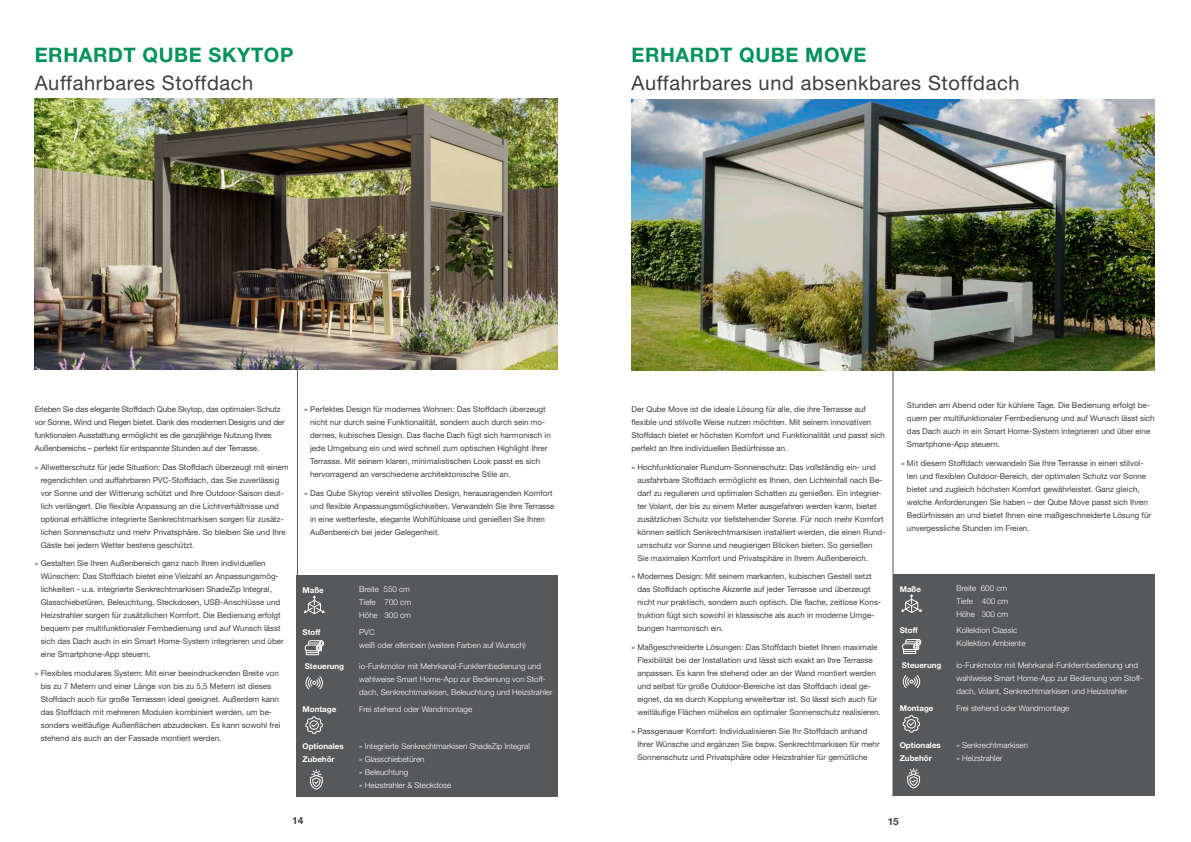
<style>
.page{position:relative;width:1191px;height:842px;background:#fff}
.page>*{position:absolute;margin:0;border:0;box-sizing:border-box;transform-origin:0 0}
.t1{font:20px "Helvetica Neue LT Pro";letter-spacing:.03em;color:#3e3e3f}
.t2{font:700 20px "Helvetica Neue LT Pro";letter-spacing:.03em;color:#009359}
.t3{font:700 10px "Helvetica Neue LT Pro";color:#3e3e3f}
.t4{font:8px/13px "Helvetica Neue LT Pro";color:#3e3e3f}
.t5{font:300 8px/13px "Helvetica Neue LT Pro";color:#fff}
.t6{font:8px/13px "Helvetica Neue LT Pro";letter-spacing:-.02em;color:#3e3e3f}
.t7{font:700 8px/13px "Helvetica Neue LT Pro";color:#fff}
</style>
<div class="page">
<img style="left:35px;top:99px;width:523px;height:271px">
<img style="left:631px;top:99px;width:523px;height:271px">
<hr style="left:892px;top:370px;width:1px;height:426px;background:#57585a">
<hr style="left:297px;top:370px;width:1px;height:426px;background:#57585a">
<div style="left:296px;top:576px;width:262px;height:221px;background:#57585a"></div>
<div style="left:893px;top:575px;width:262px;height:221px;background:#57585a"></div>
<svg style="left:304px;top:595px;width:21px;height:20px"></svg>
<svg style="left:305px;top:640px;width:19px;height:15px"></svg>
<svg style="left:305px;top:676px;width:18px;height:14px"></svg>
<svg style="left:305px;top:716px;width:18px;height:18px"></svg>
<svg style="left:310px;top:770px;width:13px;height:20px"></svg>
<svg style="left:901px;top:594px;width:21px;height:19px"></svg>
<svg style="left:902px;top:639px;width:19px;height:15px"></svg>
<svg style="left:902px;top:675px;width:18px;height:13px"></svg>
<svg style="left:902px;top:715px;width:18px;height:18px"></svg>
<svg style="left:907px;top:768px;width:13px;height:20px"></svg>
<h1 class="t2" style="left:35px;top:44px;width:260px">ERHARDT QUBE SKYTOP</h1>
<h1 class="t1" style="left:35px;top:73px;width:220px">Auffahrbares Stoffdach</h1>
<h1 class="t2" style="left:631px;top:44px;width:236px">ERHARDT QUBE MOVE</h1>
<h1 class="t1" style="left:631px;top:73px;width:389px">Auffahrbares und absenkbares Stoffdach</h1>
<p class="t6" style="left:35px;top:403px;width:251px">Erleben Sie das elegante Stoffdach Qube Skytop, das optimalen Schutz vor Sonne, Wind und Regen bietet. Dank des modernen Designs und der funktionalen Ausstattung ermöglicht es die ganzjährige Nutzung Ihres Außenbereichs – perfekt für entspannte Stunden auf der Terrasse.</p>
<p class="t4" style="left:41px;top:460px;width:249px;text-indent:-6px">» Allwetterschutz für jede Situation: Das Stoffdach überzeugt mit einem regendichten und auffahrbaren PVC-Stoffdach, das Sie zuverlässig vor Sonne und der Witterung schützt und Ihre Outdoor-Saison deut&shy;lich verlängert. Die flexible Anpassung an die Lichtverhältnisse und optional erhältliche integrierte Senkrechtmarkisen sorgen für zusätz&shy;lichen Sonnenschutz und mehr Privatsphäre. So bleiben Sie und Ihre Gäste bei jedem Wetter bestens geschützt.</p>
<p class="t4" style="left:41px;top:557px;width:245px;text-indent:-6px">» Gestalten Sie Ihren Außenbereich ganz nach Ihren individuellen Wünschen: Das Stoffdach bietet eine Vielzahl an Anpassungsmög&shy;lichkeiten - u.a. integrierte Senkrechtmarkisen ShadeZip Integral, Glasschiebetüren, Beleuchtung, Steckdosen, USB-Anschlüsse und Heizstrahler sorgen für zusätzlichen Komfort. Die Bedienung erfolgt bequem per multifunktionaler Fernbe dienung und auf Wunsch lässt sich das Dach auch in ein Smart Home-System integrieren und über eine Smartphone-App steuern.</p>
<p class="t4" style="left:41px;top:667px;width:241px;text-indent:-6px">» Flexibles modulares System: Mit einer beeindruckenden Breite von bis zu 7 Metern und einer Länge von bis zu 5,5 Metern ist dieses Stoffdach auch für große Terrassen ideal geeignet. Außerdem kann das Stoffdach mit mehreren Modulen kombiniert werden, um be&shy;sonders weitläufige Außenflächen abzudecken. Es kann sowohl frei stehend als auch an der Fassade montiert werden.</p>
<p class="t4" style="left:310px;top:403px;width:242px;text-indent:-6px">» Perfektes Design für modernes Wohnen: Das Stoffdach überzeugt nicht nur durch seine Funktionalität, sondern auch durch sein mo&shy;dernes, ku bisches Design. Das flache Dach fügt sich harmonisch in jede Umgebung ein und wird schnell zum optischen Highlight Ihrer Terrasse. Mit seinem klaren, minimalistischen Look passt es sich hervorragend an verschiedene architektonische Stile an.</p>
<p class="t4" style="left:310px;top:486px;width:246px;text-indent:-6px">» Das Qube Skytop vereint stilvolles Design, herausragenden Komfort und flexible Anpassungsmöglichkeiten. Verwandeln Sie Ihre Terrasse in eine wetterfeste, elegante Wohlfühloase und genießen Sie Ihren Außenbereich bei jeder Gelegenheit.</p>
<p class="t7" style="left:302px;top:583px;width:23px">Maße</p>
<p class="t5" style="left:359px;top:584px;width:53px">Breite 550 cm<br>Tiefe 700 cm<br>Höhe 300 cm</p>
<p class="t7" style="left:302px;top:625px;width:20px">Stoff</p>
<p class="t5" style="left:359px;top:626px;width:168px">PVC<br>weiß oder elfenbein (weitere Farben auf Wunsch)</p>
<p class="t7" style="left:305px;top:660px;width:41px">Steuerung</p>
<p class="t5" style="left:359px;top:661px;width:195px">io-Funkmotor mit Mehrkanal-Funkfernbedienung und wahlweise Smart Home-App zur Bedienung von Stoff&shy;dach, Senkrechtmarkisen, Beleuchtung und Heizstrahler</p>
<p class="t7" style="left:302px;top:703px;width:35px">Montage</p>
<p class="t5" style="left:359px;top:703px;width:114px">Frei stehend oder Wandmontage</p>
<p class="t7" style="left:302px;top:739px;width:43px">Optionales<br>Zubehör</p>
<p class="t5" style="left:359px;top:740px;width:172px">» Integrierte Senkrechtmarkisen ShadeZip Integral » Glasschiebetüren<br>» Beleuchtung<br>» Heizstrahler &amp; Steckdose</p>
<p class="t4" style="left:631px;top:403px;width:255px">Der Qube Move ist die ideale Lösung für alle, die ihre Terrasse auf flexible und stilvolle Weise nutzen möchten. Mit seinem innovativen Stoffdach bietet er höchsten Komfort und Funktionalität und passt sich perfekt an Ihre individuellen Bedürfnisse an.</p>
<p class="t4" style="left:637px;top:460px;width:249px;text-indent:-6px">» Hochfunktionaler Rundum-Sonnenschutz: Das vollständig ein- und ausfahrbare Stoffdach ermöglicht es Ihnen, den Lichteinfall nach Be&shy;darf zu regulieren und optimalen Schatten zu genießen. Ein integrier&shy;ter Volant, der bis zu einem Meter ausgefahren werden kann, bietet zusätzlichen Schutz vor tiefstehender Sonne. Für noch mehr Komfort können seitlich Senkrechtmarkisen installiert werden, die einen Rund&shy;umschutz vor Sonne und neugierigen Blicken bieten. So genießen Sie maximalen Komfort und Privatsphäre in Ihrem Außenbereich.</p>
<p class="t4" style="left:637px;top:570px;width:245px;text-indent:-6px">» Modernes Design: Mit seinem markanten, kubischen Gestell setzt das Stoffdach optische Akzente auf jeder Terrasse und überzeugt nicht nur praktisch, sondern auch optisch. Die flache, zeitlose Kons&shy;truktion fügt sich sowohl in klassische als auch in moderne Umge&shy;bungen harmonisch ein.</p>
<p class="t4" style="left:637px;top:641px;width:245px;text-indent:-6px">» Maßgeschneiderte Lösungen: Das Stoffdach bietet Ihnen maximale Flexibilität bei der Installation und lässt sich exakt an Ihre Terrasse anpassen. Es kann frei stehend oder an der Wand montiert werden und selbst für große Outdoor-Bereiche ist das Stoffdach ideal ge&shy;eignet, da es durch Kopplung erweiterbar ist. So lässt sich auch für weitläufige Flächen mühelos ein optimaler Sonnenschutz realisieren.</p>
<p class="t4" style="left:637px;top:724px;width:244px;text-indent:-6px">» Passgenauer Komfort: Individualisieren Sie Ihr Stoffdach anhand<br>Ihrer Wünsche und ergänzen Sie bspw. Senkrechtmarkisen für mehr<br>Sonnenschutz und Privatsphäre oder Heizstrahler für gemütliche</p>
<p class="t4" style="left:907px;top:399px;width:249px">Stunden am Abend oder für kühlere Tage. Die Bedienung erfolgt be&shy;quem per multifunktionaler Fernbe dienung und auf Wunsch lässt sich das Dach auch in ein Smart Home-System integrieren und über eine Smartphone-App steuern.</p>
<p class="t4" style="left:907px;top:457px;width:246px;text-indent:-6px">» Mit diesem Stoffdach verwandeln Sie Ihre Terrasse in einen stilvol&shy;len und flexiblen Outdoor-Bereich, der optimalen Schutz vor Sonne bietet und zugleich höchsten Komfort gewährleistet. Ganz gleich, welche Anforderungen Sie haben – der Qube Move passt sich Ihren Bedürfnissen an und bietet Ihnen eine maßgeschneiderte Lösung für unvergessliche Stunden im Freien.</p>
<p class="t7" style="left:899px;top:582px;width:23px">Maße</p>
<p class="t5" style="left:956px;top:583px;width:53px">Breite 600 cm<br>Tiefe 400 cm<br>Höhe 300 cm</p>
<p class="t7" style="left:899px;top:624px;width:20px">Stoff</p>
<p class="t5" style="left:956px;top:625px;width:71px">Kollektion Classic<br>Kollektion Ambiente</p>
<p class="t7" style="left:902px;top:659px;width:41px">Steuerung</p>
<p class="t5" style="left:956px;top:660px;width:188px">io-Funkmotor mit Mehrkanal-Funkfernbedienung und wahlweise Smart Home-App zur Bedienung von Stoff&shy;dach, Volant, Senkrechtmarkisen und Heizstrahler</p>
<p class="t7" style="left:899px;top:701px;width:35px">Montage</p>
<p class="t5" style="left:956px;top:702px;width:114px">Frei stehend oder Wandmontage</p>
<p class="t7" style="left:899px;top:738px;width:43px">Optionales<br>Zubehör</p>
<p class="t5" style="left:956px;top:739px;width:73px">» Senkrechtmarkisen » Heizstrahler</p>
<p class="t3" style="left:292px;top:815px;width:13px">14</p>
<p class="t3" style="left:887px;top:816px;width:13px">15</p>
</div>
